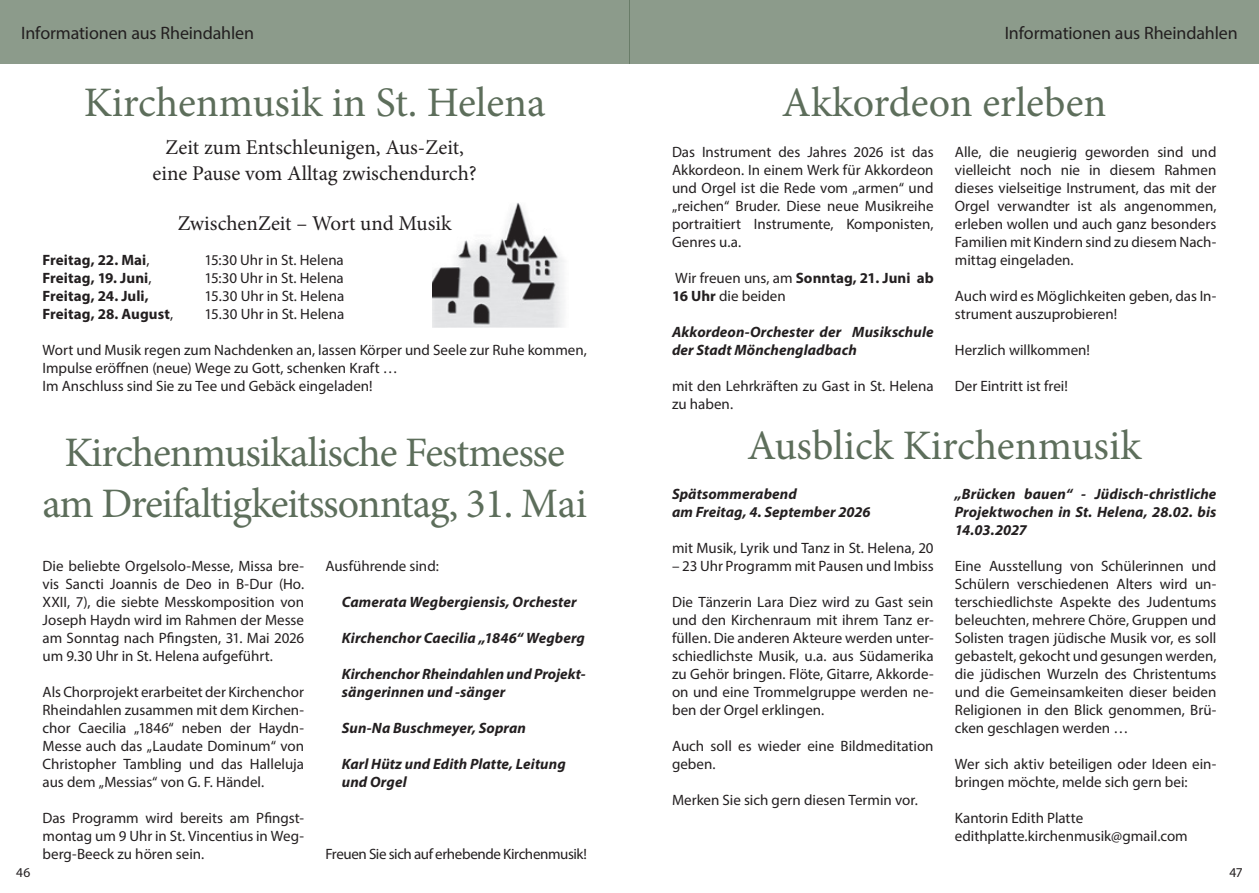
<style>
.page{position:relative;width:1259px;height:893px;background:#fff}
.page>*{position:absolute;margin:0;border:0;box-sizing:border-box;transform-origin:0 0}
.t1{font:42px/51px "Minion Pro";letter-spacing:-.015em;color:#5d6e5b;text-align:center}
.t2{font:21px/25.2px "Minion Pro";color:#231f20;text-align:center}
.t3{font:18px "Myriad Pro";letter-spacing:-.005em;color:#231f20}
.t4{font:15px/18px "Myriad Pro";color:#231f20}
.t5{font:italic 700 15px/18px "Myriad Pro";letter-spacing:.005em;color:#231f20}
.t6{font:700 15px "Myriad Pro";letter-spacing:.005em;color:#231f20}
.t7{font:15px "Myriad Pro";letter-spacing:-.025em;color:#231f20}
.t8{font:13.5px "Myriad Pro";color:#231f20}
.s1{font-weight:400}
.s2{font-weight:700}
</style>
<div class="page">
<div style="left:629px;top:0;width:630px;height:64px;background:#8c9b8b"></div>
<div style="left:0;top:0;width:629px;height:64px;background:#8c9b8b"></div>
<img style="left:432px;top:203px;width:132px;height:124px">
<p class="t3" style="left:21px;top:22px;width:234px">Informationen aus Rheindahlen</p>
<p class="t3" style="left:1004px;top:22px;width:234px">Informationen aus Rheindahlen</p>
<h1 class="t1" style="left:84px;top:77px;width:463px">Kirchenmusik in St. Helena</h1>
<h2 class="t2" style="left:153px;top:135px;width:326px">Zeit zum Entschleunigen, Aus-Zeit, eine Pause vom Alltag zwischendurch?</h2>
<h2 class="t2" style="left:178px;top:211px;width:275px">ZwischenZeit – Wort und Musik</h2>
<p class="t6" style="left:43px;top:250px;width:109px">Freitag, 22. Mai<span class="s1">,</span></p>
<p class="t4" style="left:205px;top:251px;width:141px">15:30 Uhr in St. Helena</p>
<p class="t6" style="left:43px;top:268px;width:110px">Freitag, 19. Juni<span class="s1">,</span></p>
<p class="t4" style="left:205px;top:269px;width:141px">15:30 Uhr in St. Helena</p>
<p class="t6" style="left:43px;top:286px;width:108px">Freitag, 24. Juli,</p>
<p class="t4" style="left:205px;top:287px;width:141px">15.30 Uhr in St. Helena</p>
<p class="t6" style="left:43px;top:304px;width:132px">Freitag, 28. August<span class="s1">,</span></p>
<p class="t4" style="left:205px;top:305px;width:141px">15.30 Uhr in St. Helena</p>
<p class="t4" style="left:43px;top:341px;width:546px">Wort und Musik regen zum Nachdenken an, lassen Körper und Seele zur Ruhe kommen,<br>Impulse eröffnen (neue) Wege zu Gott, schenken Kraft …<br>Im Anschluss sind Sie zu Tee und Gebäck eingeladen!</p>
<h1 class="t1" style="left:43px;top:427px;width:546px">Kirchenmusikalische Festmesse am Dreifaltigkeitssonntag, 31. Mai</h1>
<p class="t4" style="left:43px;top:557px;width:263px;text-align:justify">Die beliebte Orgelsolo-Messe, Missa bre&shy;vis Sancti Joannis de Deo in B-Dur (Ho.<br>XXII, 7), die siebte Messkomposition von Joseph Haydn wird im Rahmen der Messe am Sonntag nach Pfingsten, 31. Mai 2026 um 9.30 Uhr in St. Helena aufgeführt.</p>
<p class="t4" style="left:43px;top:683px;width:263px;text-align:justify">Als Chorprojekt erarbeitet der Kirchenchor Rheindahlen zusammen mit dem Kirchen&shy;chor Caecilia „1846“ neben der Haydn-Messe auch das „Laudate Dominum“ von Christopher Tambling und das Halleluja aus dem „Messias“ von G. F. Händel.</p>
<p class="t4" style="left:43px;top:809px;width:263px;text-align:justify">Das Programm wird bereits am Pfingst&shy;montag um 9 Uhr in St. Vincentius in Weg&shy;berg-Beeck zu hören sein.</p>
<p class="t4" style="left:325px;top:557px;width:115px">Ausführende sind:</p>
<p class="t5" style="left:342px;top:593px;width:236px">Camerata Wegbergiensis, Orchester</p>
<p class="t5" style="left:342px;top:629px;width:245px">Kirchenchor Caecilia „1846“ Wegberg</p>
<p class="t5" style="left:342px;top:665px;width:245px">Kirchenchor Rheindahlen und Projekt&shy;sängerinnen und -sänger</p>
<p class="t5" style="left:342px;top:719px;width:186px">Sun-Na Buschmeyer, Sopran</p>
<p class="t5" style="left:342px;top:755px;width:225px">Karl Hütz und Edith Platte, Leitung und Orgel</p>
<p class="t7" style="left:325px;top:845px;width:263px">Freuen Sie sich auf erhebende Kirchenmusik!</p>
<h1 class="t1" style="left:782px;top:77px;width:326px">Akkordeon erleben</h1>
<p class="t4" style="left:672px;top:143px;width:263px;text-align:justify">Das Instrument des Jahres 2026 ist das Akkordeon. In einem Werk für Akkordeon und Orgel ist die Rede vom „armen“ und „reichen“ Bruder. Diese neue Musikreihe portraitiert Instrumente, Komponisten, Genres u.a.</p>
<p class="t4" style="left:672px;top:269px;width:263px">Wir freuen uns, am <span class="s2">Sonntag, 21. Juni ab<br>16 Uhr</span> die beiden</p>
<p class="t5" style="left:672px;top:323px;width:263px">Akkordeon-Orchester der Musikschule der Stadt Mönchengladbach</p>
<p class="t4" style="left:672px;top:377px;width:263px">mit den Lehrkräften zu Gast in St. Helena zu haben.</p>
<p class="t4" style="left:955px;top:143px;width:263px;text-align:justify">Alle, die neugierig geworden sind und vielleicht noch nie in diesem Rahmen dieses vielseitige Instrument, das mit der Orgel verwandter ist als angenommen, erleben wollen und auch ganz besonders Familien mit Kindern sind zu diesem Nach&shy;mittag eingeladen.</p>
<p class="t4" style="left:955px;top:287px;width:263px">Auch wird es Möglichkeiten geben, das In&shy;strument auszuprobieren!</p>
<p class="t4" style="left:955px;top:341px;width:137px">Herzlich willkommen!</p>
<p class="t4" style="left:955px;top:377px;width:114px">Der Eintritt ist frei!</p>
<h1 class="t1" style="left:747px;top:420px;width:396px">Ausblick Kirchenmusik</h1>
<p class="t5" style="left:672px;top:485px;width:200px">Spätsommerabend<br>am Freitag, 4. September 2026</p>
<p class="t4" style="left:672px;top:539px;width:263px">mit Musik, Lyrik und Tanz in St. Helena, 20</p>
<p class="t4" style="left:672px;top:557px;width:263px">– 23 Uhr Programm mit Pausen und Imbiss</p>
<p class="t4" style="left:672px;top:593px;width:263px;text-align:justify">Die Tänzerin Lara Diez wird zu Gast sein und den Kirchenraum mit ihrem Tanz er&shy;füllen. Die anderen Akteure werden unter&shy;schiedlichste Musik, u.a. aus Südamerika zu Gehör bringen. Flöte, Gitarre, Akkorde&shy;on und eine Trommelgruppe werden ne&shy;ben der Orgel erklingen.</p>
<p class="t4" style="left:672px;top:737px;width:263px">Auch soll es wieder eine Bildmeditation geben.</p>
<p class="t4" style="left:672px;top:791px;width:247px">Merken Sie sich gern diesen Termin vor.</p>
<p class="t5" style="left:955px;top:485px;width:263px;text-align:justify">„Brücken bauen“ - Jüdisch-christliche Projektwochen in St. Helena, 28.02. bis 14.03.2027</p>
<p class="t4" style="left:955px;top:557px;width:263px;text-align:justify">Eine Ausstellung von Schülerinnen und Schülern verschiedenen Alters wird un&shy;terschiedlichste Aspekte des Judentums beleuchten, mehrere Chöre, Gruppen und Solisten tragen jüdische Musik vor, es soll gebastelt, gekocht und gesungen werden, die jüdischen Wurzeln des Christentums und die Gemeinsamkeiten dieser beiden Religionen in den Blick genommen, Brü&shy;cken geschlagen werden …</p>
<p class="t4" style="left:955px;top:755px;width:263px">Wer sich aktiv beteiligen oder Ideen ein&shy;bringen möchte, melde sich gern bei:</p>
<p class="t4" style="left:955px;top:809px;width:234px">Kantorin Edith Platte edithplatte.kirchenmusik@gmail.com</p>
<p class="t8" style="left:16px;top:864px;width:16px">46</p>
<p class="t8" style="left:1229px;top:864px;width:15px">47</p>
</div>
